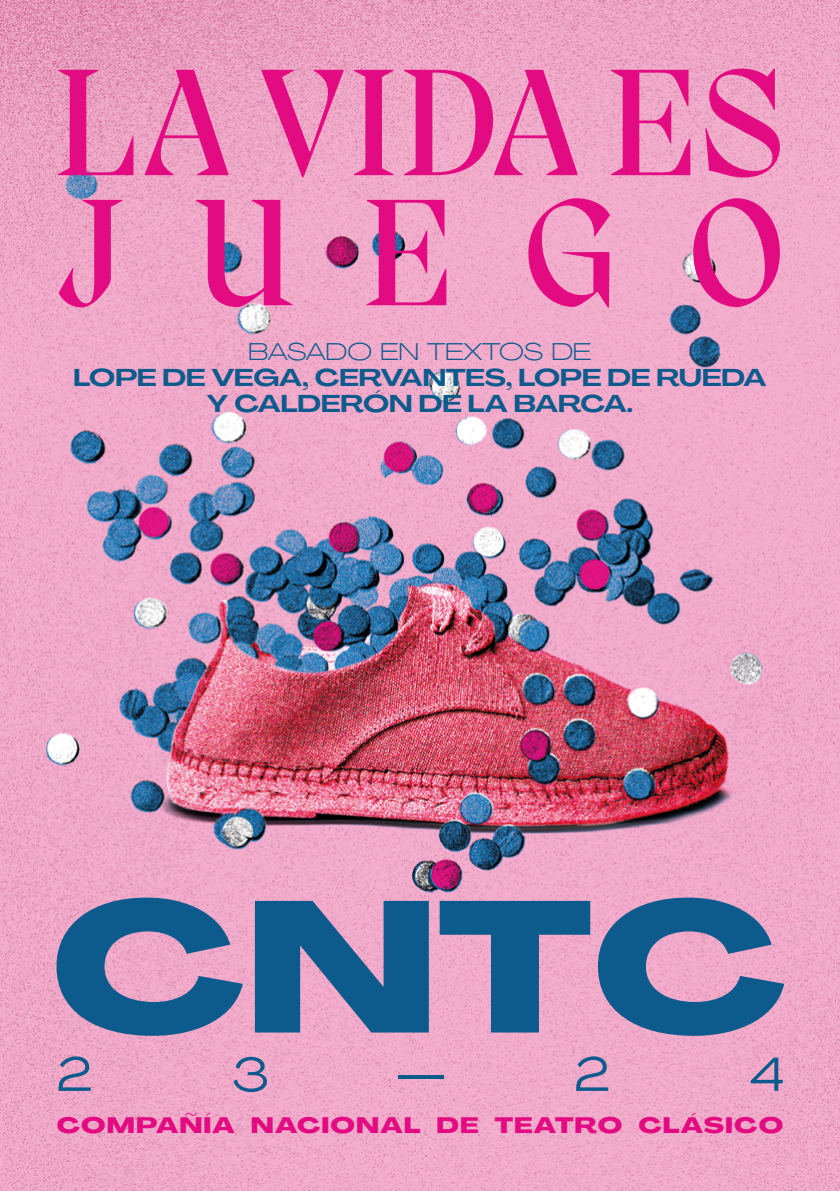
<style>
.page{position:relative;width:840px;height:1191px;background:#fff}
.page>*{position:absolute;margin:0;border:0;box-sizing:border-box;transform-origin:0 0}
.t1{font:500 156px/130px "Migra";letter-spacing:.05em;color:#e30b81}
.t2{font:700 24px/26px "Agrandir Grand";color:#0c5b8c;text-align:center}
.t3{font:300 24px "Agrandir Grand";color:#0c5b8c}
.t4{font:800 22px "Agrandir Grand";letter-spacing:.05em;color:#e30b81}
</style>
<div class="page">
<img style="left:0;top:0;width:839px;height:1191px">
<svg style="left:56px;top:897px;width:187px;height:138px;background:#737da7"></svg>
<svg style="left:255px;top:901px;width:173px;height:131px;background:#496f9c"></svg>
<svg style="left:439px;top:901px;width:151px;height:131px;background:#7f82ab"></svg>
<svg style="left:597px;top:897px;width:186px;height:138px;background:#747ea7"></svg>
<svg style="left:59px;top:1056px;width:32px;height:34px"></svg>
<svg style="left:233px;top:1056px;width:34px;height:36px"></svg>
<svg style="left:576px;top:1056px;width:32px;height:34px"></svg>
<svg style="left:750px;top:1057px;width:32px;height:33px"></svg>
<hr style="left:398px;top:1075px;width:45px;height:3px;background:#0c5b8c">
<h1 class="t1" style="left:56px;top:53px;width:727px">LA VIDA ES<br>JUEGO</h1>
<p class="t3" style="left:248px;top:336px;width:344px">BASADO EN TEXTOS DE</p>
<p class="t2" style="left:73px;top:364px;width:694px">LOPE DE VEGA, CERVANTES, LOPE DE RUEDA<br>Y CALDERÓN DE LA BARCA.</p>
<p class="t4" style="left:57px;top:1111px;width:727px">COMPAÑÍA NACIONAL DE TEATRO CLÁSICO</p>
</div>
